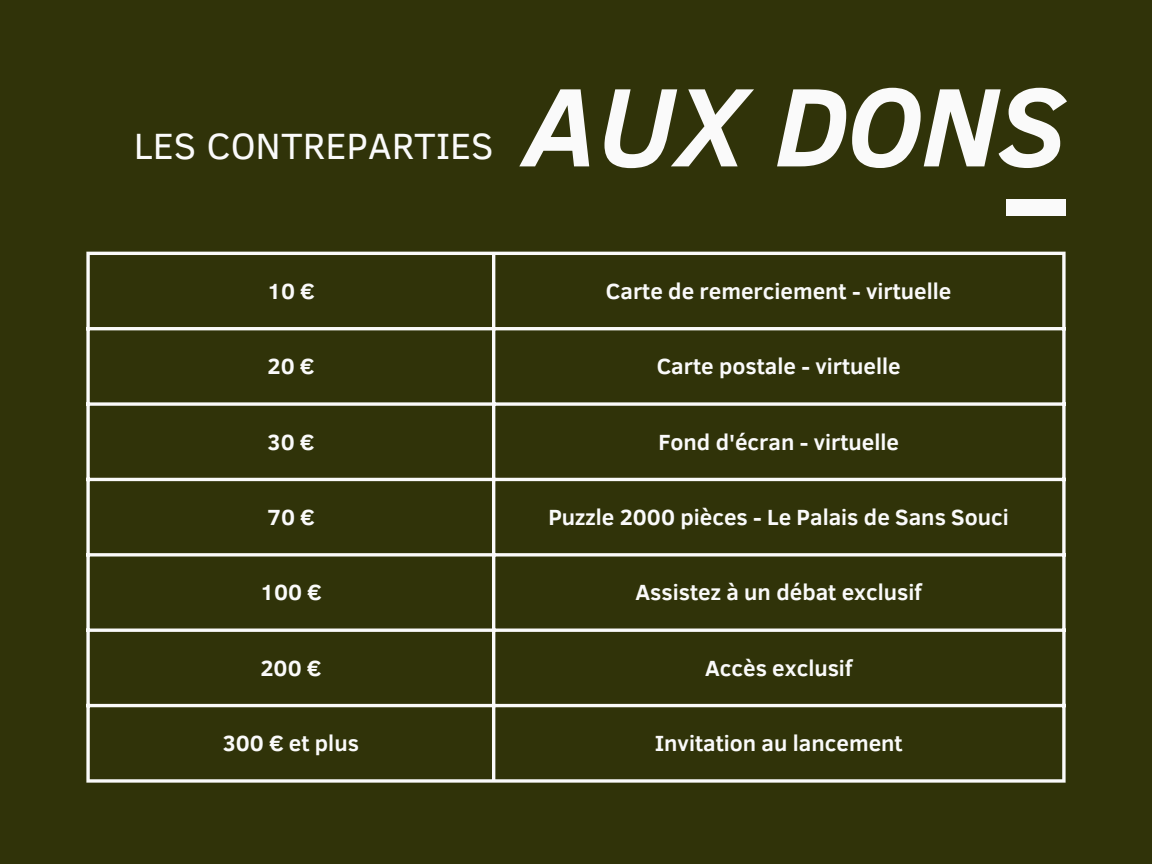
<style>
.page{position:relative;width:1152px;height:864px;background:#303309}
.page>*{position:absolute;margin:0;border:0;box-sizing:border-box;transform-origin:0 0}
.t1{font:italic 700 114px "Clear Sans";color:#fafafa}
.t2{font:37.5px "Clear Sans";color:#fafafa}
.t3{font:700 22.5px "Clear Sans";color:#fafafa}
</style>
<div class="page">
<div style="left:1007px;top:200px;width:59px;height:15px;background:#fafafa"></div>
<svg style="left:86px;top:255px;width:4px;height:524px;background:#dadbd4"></svg>
<hr style="left:492px;top:255px;width:3px;height:524px;background:#fafafa">
<svg style="left:1062px;top:255px;width:4px;height:524px;background:#dadbd4"></svg>
<hr style="left:86px;top:252px;width:980px;height:3px;background:#fafafa">
<hr style="left:86px;top:327px;width:980px;height:3px;background:#fafafa">
<svg style="left:86px;top:402px;width:980px;height:4px;background:#dadbd4"></svg>
<hr style="left:86px;top:478px;width:980px;height:3px;background:#fafafa">
<svg style="left:86px;top:553px;width:980px;height:4px;background:#dadbd4"></svg>
<hr style="left:86px;top:629px;width:980px;height:3px;background:#fafafa">
<hr style="left:86px;top:704px;width:980px;height:3px;background:#fafafa">
<svg style="left:86px;top:779px;width:980px;height:4px;background:#dadad4"></svg>
<p class="t2" style="left:134px;top:118px;width:361px">LES CONTREPARTIES</p>
<p class="t1" style="left:524px;top:44px;width:543px">AUX DONS</p>
<p class="t3" style="left:267px;top:275px;width:49px">10 €</p>
<p class="t3" style="left:606px;top:275px;width:347px">Carte de remerciement - virtuelle</p>
<p class="t3" style="left:267px;top:350px;width:48px">20 €</p>
<p class="t3" style="left:657px;top:350px;width:246px">Carte postale - virtuelle</p>
<p class="t3" style="left:267px;top:425px;width:48px">30 €</p>
<p class="t3" style="left:658px;top:425px;width:242px">Fond d'écran - virtuelle</p>
<p class="t3" style="left:267px;top:501px;width:49px">70 €</p>
<p class="t3" style="left:548px;top:501px;width:462px">Puzzle 2000 pièces - Le Palais de Sans Souci</p>
<p class="t3" style="left:260px;top:576px;width:63px">100 €</p>
<p class="t3" style="left:636px;top:576px;width:287px">Assistez à un débat exclusif</p>
<p class="t3" style="left:260px;top:652px;width:62px">200 €</p>
<p class="t3" style="left:705px;top:652px;width:149px">Accès exclusif</p>
<p class="t3" style="left:223px;top:727px;width:138px">300 € et plus</p>
<p class="t3" style="left:655px;top:727px;width:249px">Invitation au lancement</p>
</div>
